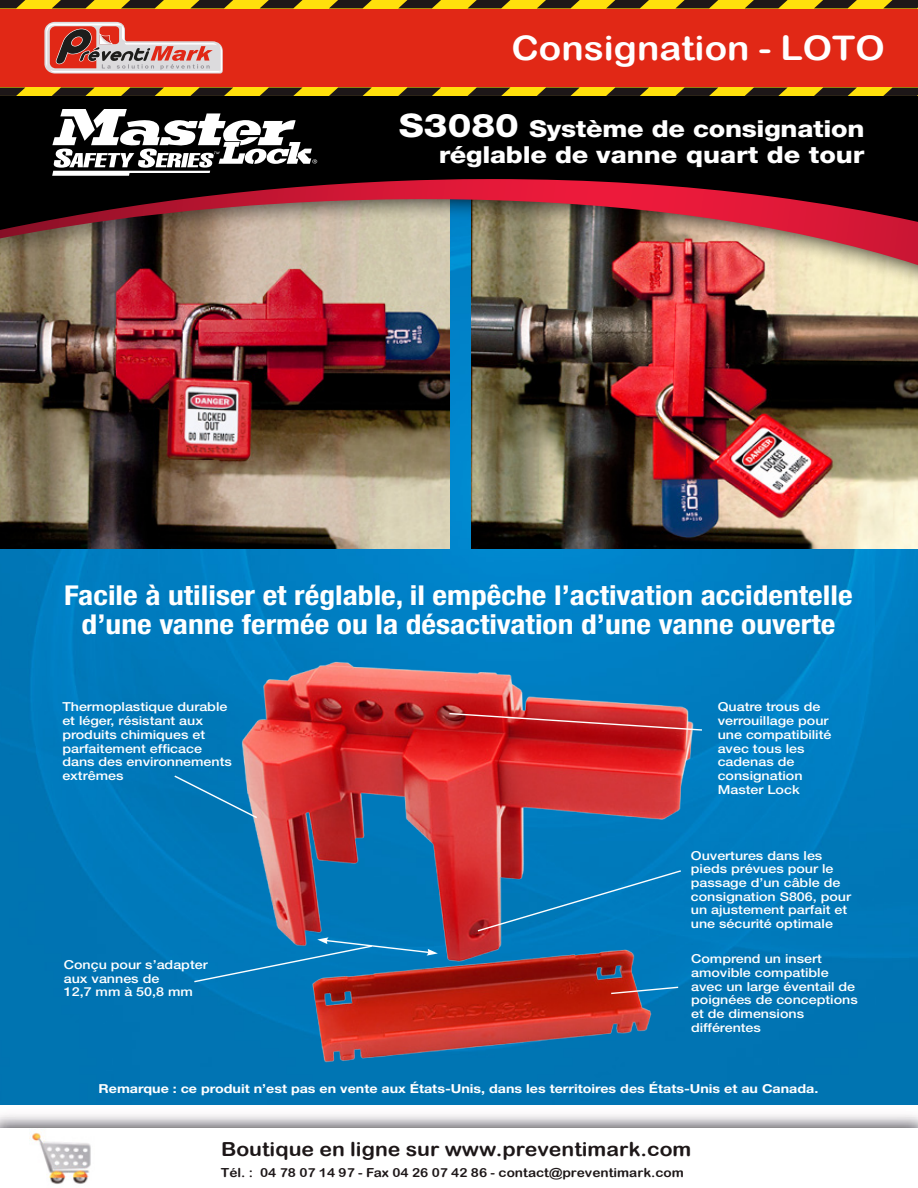
<style>
.page{position:relative;width:918px;height:1188px;background:#fff}
.page>*{position:absolute;margin:0;border:0;box-sizing:border-box;transform-origin:0 0}
.t1{font:33.9px "Arial Rounded MT Bold";color:#fff;scale:1.09 1}
.t2{font:700 condensed 27.45px/28.8px "Helvetica Neue LT";color:#fff;text-align:center;scale:1.15 1}
.t3{font:800 23.55px/26.1px "Helvetica Neue LT";letter-spacing:-.01em;color:#fff;text-align:right;scale:1.15 1}
.t4{font:19.35px "Arial Rounded MT Bold";color:#1d1718;scale:1.09 1}
.t5{font:500 12.45px/13.6px "Helvetica Neue LT";color:#fff;scale:1.15 1}
.t6{font:700 12.45px "Helvetica Neue LT";color:#fff;scale:1.15 1}
.t7{font:12.45px "Arial Rounded MT Bold";color:#1d1718;scale:1.09 1}
.s1{font-size:32.55px}
</style>
<div class="page">
<img style="left:0;top:295px;width:918px;height:810px">
<img style="left:0;top:295px;width:449px;height:253px">
<img style="left:472px;top:295px;width:446px;height:253px">
<div style="left:0;top:96px;width:918px;height:66px;background:#000"></div>
<svg style="left:52px;top:109px;width:265px;height:53px"></svg>
<div style="left:0;top:162px;width:918px;height:133px;background:#000;opacity:.75"></div>
<img style="left:0;top:179px;width:918px;height:86px">
<img style="left:235px;top:654px;width:463px;height:316px">
<img style="left:293px;top:944px;width:368px;height:124px">
<svg style="left:192px;top:937px;width:246px;height:46px;background:#1f75ab"></svg>
<svg style="left:173px;top:774px;width:86px;height:45px;background:#2381b6"></svg>
<svg style="left:448px;top:712px;width:256px;height:19px;background:#b93238"></svg>
<svg style="left:476px;top:869px;width:207px;height:64px;background:#2274ab"></svg>
<svg style="left:609px;top:986px;width:71px;height:9px"></svg>
<img style="left:30px;top:1132px;width:61px;height:52px">
<div style="left:0;top:0;width:918px;height:95px;background:#e12816"></div>
<svg style="left:0;top:0;width:918px;height:8px;background:#8e7c11"></svg>
<svg style="left:0;top:88px;width:918px;height:8px;background:#8f7d11"></svg>
<svg style="left:44px;top:22px;width:179px;height:52px"></svg>
<h1 class="t1" style="left:512px;top:28px;width:344px">Consignation - LOTO</h1>
<h3 class="t3" style="left:399px;top:116px;width:406px"><span class="s1">S3080</span> Système de consignation réglable de vanne quart de tour</h3>
<h2 class="t2" style="left:64px;top:581px;width:687px">Facile à utiliser et réglable, il empêche l’activation accidentelle d’une vanne fermée ou la désactivation d’une vanne ouverte</h2>
<p class="t5" style="left:62px;top:700px;width:149px">Thermoplastique durable et léger, résistant aux produits chimiques et parfaitement efficace dans des environnements extrêmes</p>
<p class="t5" style="left:64px;top:958px;width:127px">Conçu pour s’adapter aux vannes de<br>12,7 mm à 50,8 mm</p>
<p class="t5" style="left:718px;top:700px;width:100px">Quatre trous de verrouillage pour une compatibilité avec tous les cadenas de consignation<br>Master Lock</p>
<p class="t5" style="left:691px;top:848px;width:141px">Ouvertures dans les pieds prévues pour le passage d’un câble de consignation S806, pour un ajustement parfait et une sécurité optimale</p>
<p class="t5" style="left:691px;top:952px;width:146px">Comprend un insert amovible compatible avec un large éventail de poignées de conceptions et de dimensions différentes</p>
<p class="t6" style="left:99px;top:1080px;width:627px">Remarque : ce produit n’est pas en vente aux États-Unis, dans les territoires des États-Unis et au Canada.</p>
<h3 class="t4" style="left:221px;top:1138px;width:433px">Boutique en ligne sur www.preventimark.com</h3>
<p class="t7" style="left:221px;top:1165px;width:426px">Tél. : 04 78 07 14 97 - Fax 04 26 07 42 86 - contact@preventimark.com</p>
</div>
